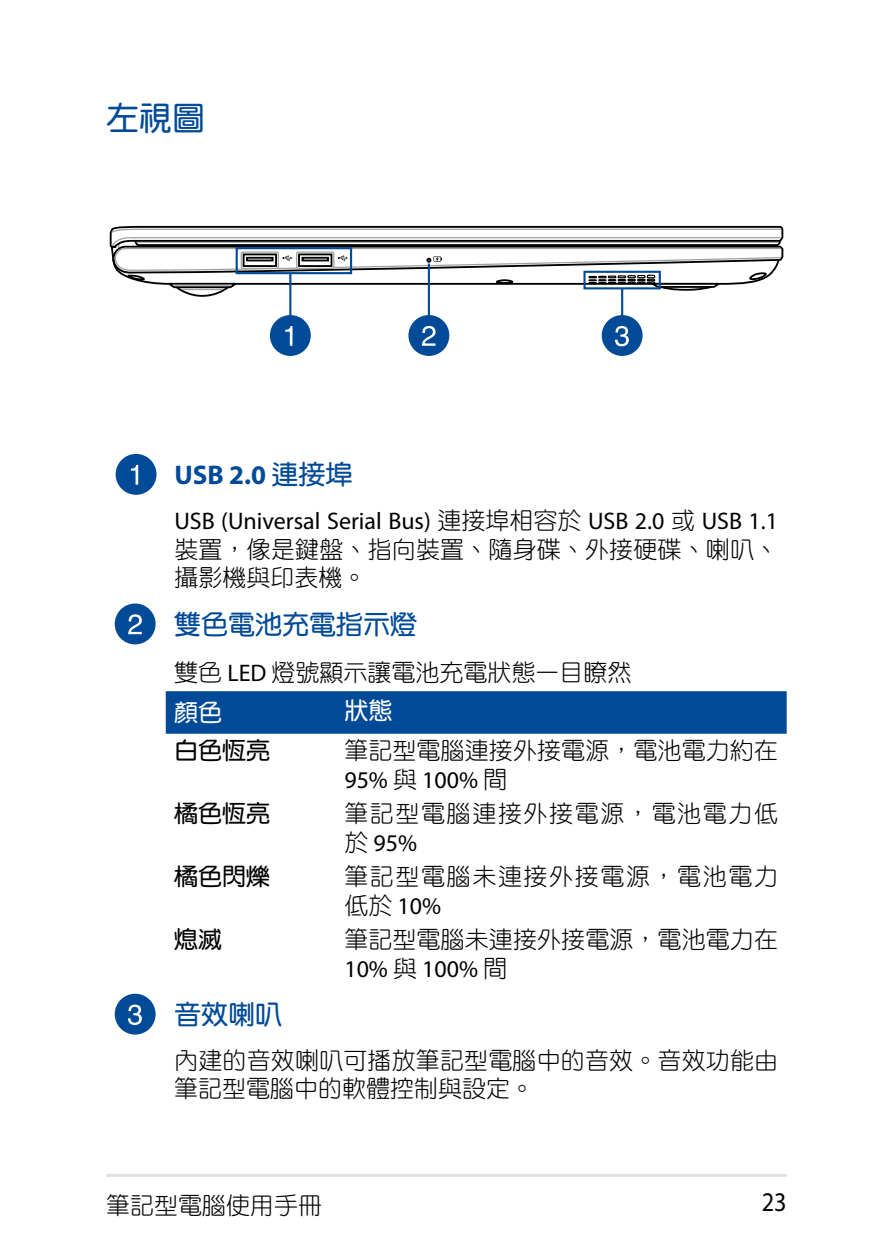
<style>
.page{position:relative;width:893px;height:1259px;background:#fff}
.page>*{position:absolute;margin:0;border:0;box-sizing:border-box;transform-origin:0 0}
.t1{font:33px "DF Yuan Std W7";color:#004a98}
.t2{font:27px "DF Yuan Std W7";color:#004a98}
.t3{font:700 27px "Myriad Pro";color:#004a98}
.t4{font:27px "Myriad Pro";color:#000;scale:.9 1}
.t5{font:24px/28.8px "DF Yuan Std W3";letter-spacing:.005em;color:#000}
.t6{font:24px "Myriad Pro";color:#000}
.t7{font:24px "DF Yuan Std W3";letter-spacing:.065em;color:#000}
.t8{font:24px "DF Yuan Std W7";color:#000}
.t9{font:24px "DF Yuan Std W7";color:#fff}
.s1{font-family:"DF Yuan Std W7";font-weight:400}
.s2{font-family:"DF Yuan Std W3"}
.s3{font-family:"Myriad Pro"}
</style>
<div class="page">
<hr style="left:106px;top:1173px;width:681px;height:3px;background:#e1e0df">
<div style="left:116px;top:454px;width:41px;height:41px;background:#004a98;border-radius:50%"></div>
<svg style="left:131px;top:465px;width:7px;height:19px"></svg>
<div style="left:166px;top:691px;width:621px;height:43px;background:#004a98"></div>
<div style="left:115px;top:603px;width:41px;height:41px;background:#004a98;border-radius:50%"></div>
<svg style="left:128px;top:614px;width:14px;height:20px"></svg>
<div style="left:115px;top:993px;width:41px;height:41px;background:#004a98;border-radius:50%"></div>
<svg style="left:128px;top:1004px;width:14px;height:21px"></svg>
<svg style="left:109px;top:225px;width:675px;height:73px"></svg>
<hr style="left:428px;top:263px;width:2px;height:72px;background:#004a98">
<div style="left:408px;top:315px;width:41px;height:41px;background:#004a98;border-radius:50%"></div>
<svg style="left:422px;top:326px;width:14px;height:20px"></svg>
<div style="left:236px;top:247px;width:116px;height:27px;border:2px solid #004a98"></div>
<hr style="left:289px;top:273px;width:2px;height:62px;background:#004a98">
<div style="left:270px;top:315px;width:41px;height:41px;background:#004a98;border-radius:50%"></div>
<svg style="left:285px;top:326px;width:7px;height:20px"></svg>
<div style="left:583px;top:271px;width:78px;height:18px;border:2px solid #004a98"></div>
<hr style="left:621px;top:288px;width:2px;height:47px;background:#004a98">
<div style="left:602px;top:315px;width:41px;height:41px;background:#004a98;border-radius:50%"></div>
<svg style="left:615px;top:326px;width:14px;height:20px"></svg>
<h1 class="t1" style="left:106px;top:100px;width:100px">左視圖</h1>
<p class="t3" style="left:174px;top:457px;width:180px">USB 2.0 <span class="s1">連接埠</span></p>
<p class="t6" style="left:174px;top:506px;width:605px">USB (Universal Serial Bus) <span class="s2">連接埠相容於</span> USB 2.0 <span class="s2">或</span> USB 1.1</p>
<p class="t5" style="left:174px;top:534px;width:605px">裝置，像是鍵盤、指向裝置、隨身碟、外接硬碟、喇叭、攝影機與印表機。</p>
<p class="t2" style="left:174px;top:609px;width:244px">雙色電池充電指示燈</p>
<p class="t5" style="left:174px;top:657px;width:459px">雙色 <span class="s3">LED</span> 燈號顯示讓電池充電狀態一目瞭然</p>
<p class="t9" style="left:174px;top:699px;width:49px">顏色</p>
<p class="t9" style="left:344px;top:697px;width:49px">狀態</p>
<p class="t8" style="left:174px;top:737px;width:97px">白色恆亮</p>
<p class="t5" style="left:344px;top:736px;width:435px">筆記型電腦連接外接電源，電池電力約在</p>
<p class="t6" style="left:344px;top:765px;width:164px">95% <span class="s2">與</span> 100% <span class="s2">間</span></p>
<p class="t8" style="left:174px;top:800px;width:97px">橘色恆亮</p>
<p class="t7" style="left:344px;top:800px;width:435px">筆記型電腦連接外接電源，電池電力低</p>
<p class="t6" style="left:344px;top:828px;width:74px"><span class="s2">於</span> 95%</p>
<p class="t8" style="left:174px;top:863px;width:97px">橘色閃爍</p>
<p class="t7" style="left:344px;top:863px;width:435px">筆記型電腦未連接外接電源，電池電力</p>
<p class="t6" style="left:344px;top:891px;width:98px"><span class="s2">低於</span> 10%</p>
<p class="t8" style="left:174px;top:926px;width:49px">熄滅</p>
<p class="t5" style="left:344px;top:924px;width:435px">筆記型電腦未連接外接電源，電池電力在</p>
<p class="t6" style="left:344px;top:954px;width:164px">10% <span class="s2">與</span> 100% <span class="s2">間</span></p>
<p class="t2" style="left:174px;top:999px;width:109px">音效喇叭</p>
<p class="t5" style="left:174px;top:1045px;width:605px">內建的音效喇叭可播放筆記型電腦中的音效。音效功能由筆記型電腦中的軟體控制與設定。</p>
<p class="t5" style="left:106px;top:1190px;width:218px">筆記型電腦使用手冊</p>
<p class="t4" style="left:762px;top:1185px;width:29px">23</p>
</div>
